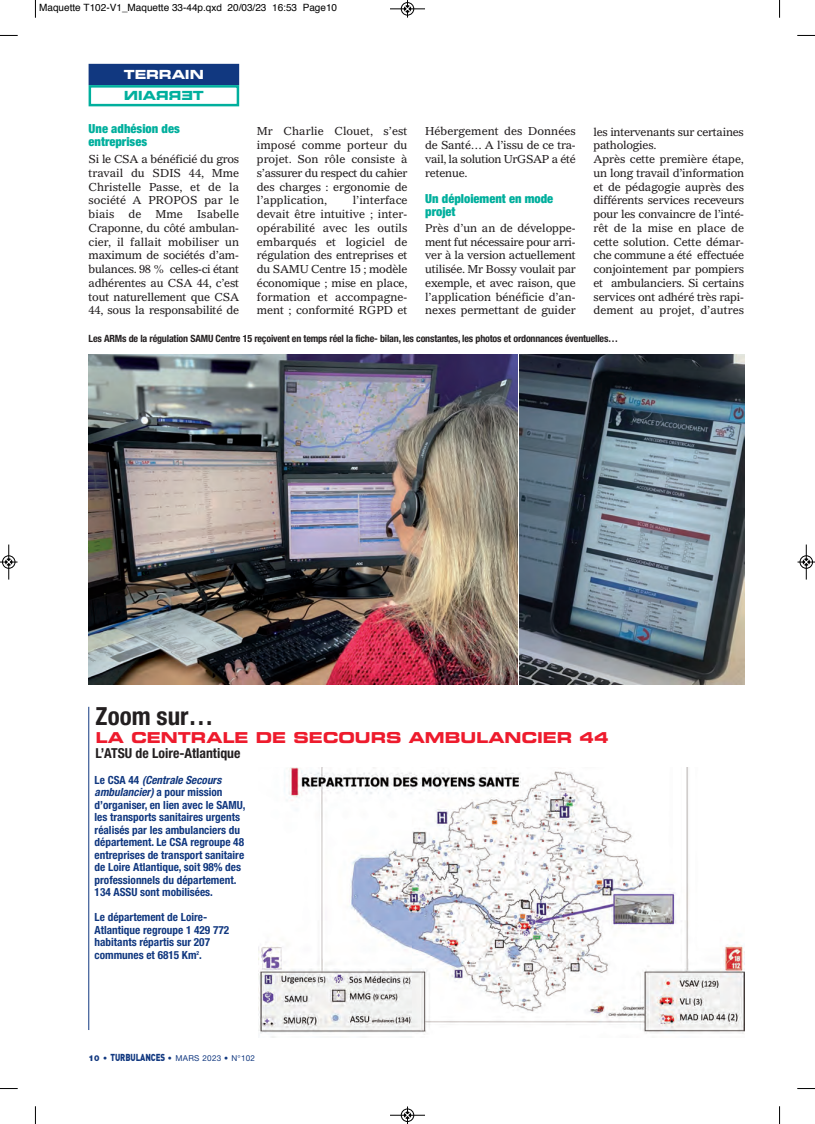
<style>
.page{position:relative;width:815px;height:1124px;background:#fff}
.page>*{position:absolute;margin:0;border:0;box-sizing:border-box;transform-origin:0 0}
.t1{font:700 condensed 25px "Helvetica Neue LT Std";color:#231f20}
.t2{font:700 expanded 15px "Square 721 BT";color:#ee1b2d}
.t3{font:700 condensed 13.75px "Helvetica Neue LT Std";color:#231f20}
.t4{font:900 condensed 12.5px/12.5px "Helvetica Neue LT Std";color:#00af9d}
.t5{font:700 expanded 12.5px "Square 721 BT";letter-spacing:-.01em;color:#fff}
.t6{font:11.25px/13.8px "Gazette LT Std";letter-spacing:-.02em;color:#231f20;text-align:justify}
.t7{font:700 condensed 11.25px/12.5px "Helvetica Neue LT Std";color:#113880}
.t8{font:700 condensed 10px "Helvetica Neue LT Std";letter-spacing:-.02em;color:#231f20}
.t9{font:10px "Helvetica";color:#000}
.t10{font:8.12px "Helvetica Neue LT Std";letter-spacing:.035em;color:#113880}
.s1{font-style:italic}
.s2{font-weight:900}
.s3{font-family:"DIN";font-weight:900;font-size:10px}
</style>
<div class="page">
<div style="left:91px;top:66px;width:146px;height:17px;background:#113880"></div>
<div style="left:89px;top:64px;width:150px;height:21px;border:2px solid #113880"></div>
<div style="left:89px;top:85px;width:150px;height:21px;border:2px solid #00af9d"></div>
<img style="left:520px;top:354px;width:224px;height:330px">
<img style="left:89px;top:354px;width:428px;height:330px">
<hr style="left:89px;top:706px;width:1px;height:323px;background:#113880">
<img style="left:259px;top:767px;width:485px;height:268px">
<svg style="left:35px;top:0;width:1px;height:18px"></svg>
<svg style="left:0;top:35px;width:18px;height:1px"></svg>
<svg style="left:779px;top:0;width:1px;height:18px"></svg>
<svg style="left:797px;top:35px;width:18px;height:1px"></svg>
<svg style="left:35px;top:1106px;width:1px;height:17px"></svg>
<svg style="left:0;top:1088px;width:18px;height:1px"></svg>
<svg style="left:779px;top:1106px;width:1px;height:17px"></svg>
<svg style="left:797px;top:1088px;width:18px;height:1px"></svg>
<div style="left:401px;top:2px;width:13px;height:14px;border:1px solid #fff;border-radius:50%"></div>
<hr style="left:390px;top:9px;width:35px;height:1px;background:#000">
<div style="left:401px;top:2px;width:13px;height:13px;border:1px solid #000;border-radius:50%"></div>
<svg style="left:404px;top:0;width:7px;height:18px"></svg>
<hr style="left:390px;top:1114px;width:35px;height:1px;background:#000">
<div style="left:401px;top:1108px;width:13px;height:13px;border:1px solid #000;border-radius:50%"></div>
<svg style="left:404px;top:1106px;width:7px;height:17px"></svg>
<hr style="left:9px;top:544px;width:1px;height:35px;background:#000">
<div style="left:2px;top:555px;width:13px;height:13px;border:1px solid #000;border-radius:50%"></div>
<svg style="left:0;top:558px;width:18px;height:7px"></svg>
<hr style="left:806px;top:544px;width:1px;height:35px;background:#000">
<div style="left:800px;top:555px;width:13px;height:13px;border:1px solid #000;border-radius:50%"></div>
<svg style="left:798px;top:558px;width:17px;height:7px"></svg>
<p class="t9" style="left:39px;top:4px;width:299px">Maquette T102-V1_Maquette 33-44p.qxd 20/03/23 16:53 Page10</p>
<p class="t5" style="left:124px;top:70px;width:81px">TERRAIN</p>
<p class="t4" style="left:89px;top:123px;width:93px">Une adhésion des entreprises</p>
<p class="t6" style="left:89px;top:153px;width:152px">Si le CSA a bénéficié du gros travail du SDIS 44, Mme Christelle Passe, et de la société A PROPOS par le biais</p>
<p class="t6" style="left:425px;top:126px;width:152px">Hébergement des Données de Santé… A l’issu de ce tra&shy;vail, la solution UrGSAP a été retenue.</p>
<p class="t4" style="left:425px;top:193px;width:130px">Un déploiement en mode projet</p>
<p class="t6" style="left:425px;top:222px;width:152px">Près d’un an de développe&shy;ment fut nécessaire pour arri&shy;ver à la version actuellement utilisée. Mr Bossy voulait par exemple, et avec raison, que l’application bénéficie d’an&shy;nexes permettant de guider</p>
<p class="t6" style="left:257px;top:126px;width:152px">Mr Charlie Clouet, s’est imposé comme porteur du projet. Son rôle consiste à s’assurer du respect du cahier des charges : ergonomie de l’application,</p>
<p class="t6" style="left:594px;top:126px;width:152px;text-align:left">les intervenants sur certaines pathologies.<br>Après cette première étape, un long travail d’information et de pédagogie auprès des différents services receveurs pour les convaincre de l’inté&shy;rêt de la mise en place de cette solution. Cette démar&shy;che commune a été effectuée conjointement par pompiers et ambulanciers. Si certains services ont adhéré très rapi&shy;dement au projet, d’autres</p>
<p class="t8" style="left:89px;top:335px;width:531px">les arms de la régulation samu Centre 15 reçoivent en temps réel la fiche- bilan, les constantes, les photos et ordonnances éventuelles…</p>
<p class="t6" style="left:257px;top:194px;width:152px;text-indent:96px">l’interface devait être intuitive ; inter&shy;opérabilité avec les outils embarqués et logiciel de régulation des entreprises et du SAMU Centre 15 ; modèle économique ; mise en place, formation et accompagne&shy;ment ; conformité RGPD et</p>
<p class="t6" style="left:89px;top:208px;width:152px;text-indent:109px">Isabelle Craponne, du côté ambulan&shy;cier, il fallait mobiliser un maximum de sociétés d’am&shy;bulances. 98 % celles-ci étant adhérentes au CSA 44, c’est tout naturellement que CSA 44, sous la responsabilité de</p>
<p class="t6" style="left:129px;top:208px;width:14px">de</p>
<p class="t6" style="left:156px;top:208px;width:29px">Mme</p>
<h1 class="t1" style="left:96px;top:706px;width:119px">Zoom sur…</h1>
<h2 class="t2" style="left:96px;top:732px;width:515px">LA CENTRALE DE SECOURS AMBULANCIER 44</h2>
<p class="t3" style="left:96px;top:748px;width:146px">l’aTsu de loire-atlantique</p>
<p class="t7" style="left:95px;top:774px;width:152px">le Csa 44 <span class="s1">(Centrale Secours ambulancier)</span> a pour mission d’organiser, en lien avec le samu, les transports sanitaires urgents réalisés par les ambulanciers du département. le Csa regroupe 48 entreprises de transport sanitaire de loire atlantique, soit 98% des professionnels du département.<br>134 assu sont mobilisées.</p>
<p class="t7" style="left:95px;top:912px;width:136px">le département de loire&shy;atlantique regroupe 1 429 772 habitants répartis sur 207 communes et 6815 Km<sup>2</sup>.</p>
<p class="t10" style="left:89px;top:1055px;width:168px"><span class="s2">10 •</span> <span class="s3">TURBULANCES</span> <span class="s2">•</span> MARS 2023 • N°102</p>
</div>
